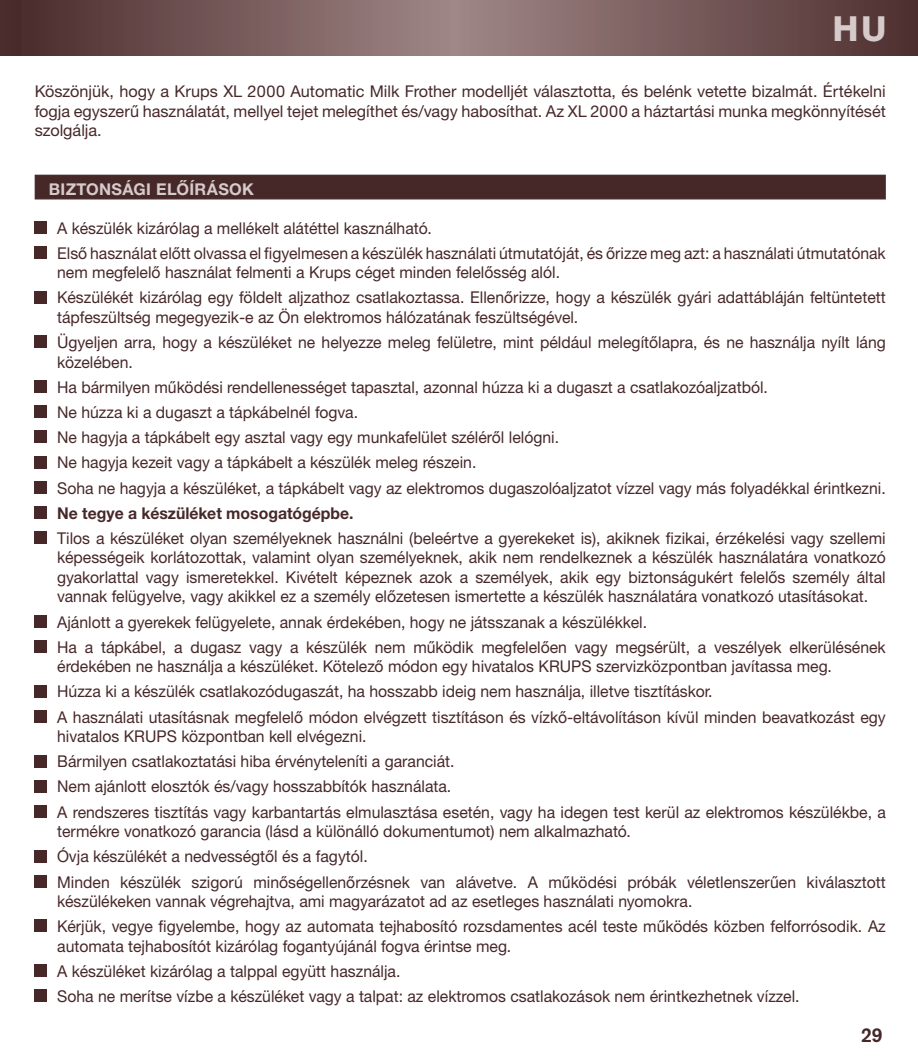
<style>
.page{position:relative;width:918px;height:1060px;background:#fff}
.page>*{position:absolute;margin:0;border:0;box-sizing:border-box;transform-origin:0 0}
.t1{font:700 35px "Akzidenz Grotesk BE";color:#d6caca}
.t2{font:500 20px "Akzidenz Grotesk BE";color:#472829}
.t3{font:16.25px/25.2px "Helvetica Neue CE";color:#472829}
.t4{font:700 16.25px "Helvetica Neue CE";color:#472829}
.t5{font:700 16.25px "Helvetica Neue CE";letter-spacing:.02em;color:#d6caca}
</style>
<div class="page">
<svg style="left:20px;top:0;width:897px;height:56px;background:#765a5a"></svg>
<div style="left:0;top:0;width:20px;height:56px;background:#492b2c"></div>
<div style="left:35px;top:175px;width:850px;height:24px;background:#472829"></div>
<div style="left:35px;top:221px;width:12px;height:12px;background:#472829"></div>
<div style="left:35px;top:246px;width:12px;height:13px;background:#472829"></div>
<div style="left:35px;top:291px;width:12px;height:12px;background:#472829"></div>
<div style="left:35px;top:336px;width:12px;height:12px;background:#472829"></div>
<div style="left:35px;top:380px;width:12px;height:13px;background:#472829"></div>
<div style="left:35px;top:405px;width:12px;height:13px;background:#472829"></div>
<div style="left:35px;top:431px;width:12px;height:12px;background:#472829"></div>
<div style="left:35px;top:456px;width:12px;height:12px;background:#472829"></div>
<div style="left:35px;top:481px;width:12px;height:12px;background:#472829"></div>
<div style="left:35px;top:506px;width:12px;height:13px;background:#472829"></div>
<div style="left:35px;top:531px;width:12px;height:13px;background:#472829"></div>
<div style="left:35px;top:615px;width:12px;height:12px;background:#472829"></div>
<div style="left:35px;top:640px;width:12px;height:13px;background:#472829"></div>
<div style="left:35px;top:685px;width:12px;height:12px;background:#472829"></div>
<div style="left:35px;top:710px;width:12px;height:12px;background:#472829"></div>
<div style="left:35px;top:755px;width:12px;height:12px;background:#472829"></div>
<div style="left:35px;top:780px;width:12px;height:12px;background:#472829"></div>
<div style="left:35px;top:805px;width:12px;height:12px;background:#472829"></div>
<div style="left:35px;top:850px;width:12px;height:12px;background:#472829"></div>
<div style="left:35px;top:875px;width:12px;height:12px;background:#472829"></div>
<div style="left:35px;top:919px;width:12px;height:13px;background:#472829"></div>
<div style="left:35px;top:964px;width:12px;height:13px;background:#472829"></div>
<div style="left:35px;top:989px;width:12px;height:13px;background:#472829"></div>
<h1 class="t1" style="left:832px;top:8px;width:51px">hU</h1>
<p class="t3" style="left:35px;top:82px;width:852px;line-height:19.5px;text-align:justify">Köszönjük, hogy a Krups XL 2000 Automatic Milk Frother modelljét választotta, és belénk vetette bizalmát. Értékelni fogja egyszerű használatát, mellyel tejet melegíthet és/vagy habosíthat. Az XL 2000 a háztartási munka megkönnyítését szolgálja.</p>
<p class="t5" style="left:49px;top:179px;width:194px">B izton sági előírások</p>
<p class="t3" style="left:57px;top:215px;width:829px">A készülék kizárólag a mellékelt alátéttel kasználható.<br>Első használat előtt olvassa el figyelmesen a készülék használati útmutatóját, és őrizze meg azt: a használati útmutatónak</p>
<p class="t3" style="left:57px;top:260px;width:829px">nem megfelelő használat felmenti a Krups céget minden felelősség alól.<br>Készülékét kizárólag egy földelt aljzathoz csatlakoztassa. Ellenőrizze, hogy a készülék gyári adattábláján feltüntetett</p>
<p class="t3" style="left:57px;top:305px;width:829px">tápfeszültség megegyezik-e az Ön elektromos hálózatának feszültségével.<br>Ügyeljen arra, hogy a készüléket ne helyezze meleg felületre, mint például melegítőlapra, és ne használja nyílt láng</p>
<p class="t3" style="left:57px;top:349px;width:829px">közelében.<br>Ha bármilyen működési rendellenességet tapasztal, azonnal húzza ki a dugaszt a csatlakozóaljzatból.<br>Ne húzza ki a dugaszt a tápkábelnél fogva.<br>Ne hagyja a tápkábelt egy asztal vagy egy munkafelület széléről lelógni.<br>Ne hagyja kezeit vagy a tápkábelt a készülék meleg részein.<br>Soha ne hagyja a készüléket, a tápkábelt vagy az elektromos dugaszolóaljzatot vízzel vagy más folyadékkal érintkezni.</p>
<p class="t4" style="left:57px;top:503px;width:298px">Ne tegye a készüléket mosogatógépbe.</p>
<p class="t3" style="left:57px;top:528px;width:829px;line-height:19.5px;text-align:justify">Tilos a készüléket olyan személyeknek használni (beleértve a gyerekeket is), akiknek fizikai, érzékelési vagy szellemi képességeik korlátozottak, valamint olyan személyeknek, akik nem rendelkeznek a készülék használatára vonatkozó gyakorlattal vagy ismeretekkel. Kivételt képeznek azok a személyek, akik egy biztonságukért felelős személy által vannak felügyelve, vagy akikkel ez a személy előzetesen ismertette a készülék használatára vonatkozó utasításokat.</p>
<p class="t3" style="left:57px;top:609px;width:829px">Ajánlott a gyerekek felügyelete, annak érdekében, hogy ne játsszanak a készülékkel.<br>Ha a tápkábel, a dugasz vagy a készülék nem működik megfelelően vagy megsérült, a veszélyek elkerülésének</p>
<p class="t3" style="left:57px;top:654px;width:829px">érdekében ne használja a készüléket. Kötelező módon egy hivatalos KRUPS szervizközpontban javítassa meg.<br>Húzza ki a készülék csatlakozódugaszát, ha hosszabb ideig nem használja, illetve tisztításkor.<br>A használati utasításnak megfelelő módon elvégzett tisztításon és vízkő-eltávolításon kívül minden beavatkozást egy</p>
<p class="t3" style="left:57px;top:724px;width:829px">hivatalos KRUPS központban kell elvégezni.<br>Bármilyen csatlakoztatási hiba érvényteleníti a garanciát.<br>Nem ajánlott elosztók és/vagy hosszabbítók használata.<br>A rendszeres tisztítás vagy karbantartás elmulasztása esetén, vagy ha idegen test kerül az elektromos készülékbe, a</p>
<p class="t3" style="left:57px;top:819px;width:829px">termékre vonatkozó garancia (lásd a különálló dokumentumot) nem alkalmazható.<br>Óvja készülékét a nedvességtől és a fagytól.<br>Minden készülék szigorú minőségellenőrzésnek van alávetve. A működési próbák véletlenszerűen kiválasztott</p>
<p class="t3" style="left:57px;top:888px;width:829px">készülékeken vannak végrehajtva, ami magyarázatot ad az esetleges használati nyomokra.<br>Kérjük, vegye figyelembe, hogy az automata tejhabosító rozsdamentes acél teste működés közben felforrósodik. Az</p>
<p class="t3" style="left:57px;top:933px;width:743px">automata tejhabosítót kizárólag fogantyújánál fogva érintse meg.<br>A készüléket kizárólag a talppal együtt használja.<br>Soha ne merítse vízbe a készüléket vagy a talpat: az elektromos csatlakozások nem érintkezhetnek vízzel.</p>
<p class="t2" style="left:860px;top:1023px;width:23px">29</p>
</div>
